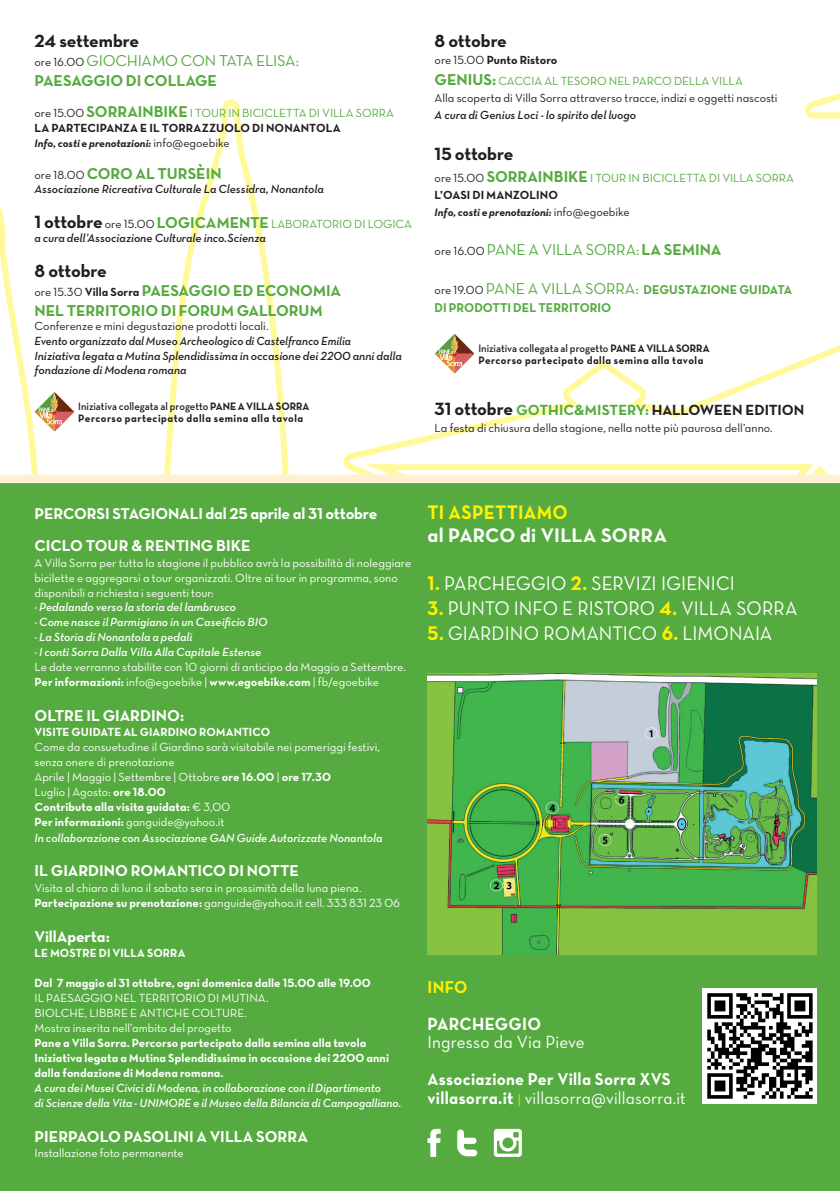
<style>
.page{position:relative;width:840px;height:1191px;background:#fff}
.page>*{position:absolute;margin:0;border:0;box-sizing:border-box;transform-origin:0 0}
.t1{font:20px "Neutra Text Book Alt";color:#fff;scale:.95 1}
.t2{font:20px "Neutra Text Bold Alt";letter-spacing:.015em;color:#fff}
.t3{font:20px "Neutra Text Bold Alt";letter-spacing:.01em;color:#fff101;scale:.95 1}
.t4{font:18px "Neutra Text Bold Alt";letter-spacing:-.015em;color:#231f20}
.t5{font:18px "Neutra Text Book Alt";letter-spacing:.01em;color:#fff;scale:.95 1}
.t6{font:18px "Neutra Text Bold Alt";letter-spacing:.015em;color:#fff;scale:.95 1}
.t7{font:17.6px "Neutra Text Book Alt";letter-spacing:.01em;color:#fff;scale:.95 1}
.t8{font:17.6px "Neutra Text Bold Alt";letter-spacing:.015em;color:#fff;scale:.95 1}
.t9{font:17.6px "Neutra Text Bold Alt";color:#fff101;scale:.95 1}
.t10{font:16px/33px "Neutra Text Bold Alt";letter-spacing:-.005em;color:#fff}
.t11{font:16px/19.6px "Neutra Text Bold Alt";letter-spacing:-.01em;color:#56ab40}
.t12{font:16px "Neutra Text Book Alt";letter-spacing:-.015em;color:#56ab40}
.t13{font:15px "Neutra Text Bold Alt";letter-spacing:-.005em;color:#231f20}
.t14{font:13px/18.2px "Neutra Text Bold Alt";color:#56ab40}
.t15{font:12px/15px "Neutra Text Book Alt";color:#fff}
.t16{font:12px/15px "Neutra Text Bold Alt";letter-spacing:.005em;color:#fff}
.t17{font:12px/14.8px "Neutra Text Demi Italic Alt";color:#fff}
.t18{font:12px/17px "Neutra Text Book Alt";color:#231f20}
.t19{font:12px/14.8px "Neutra Text Demi Italic Alt";color:#231f20;scale:.96 1}
.t20{font:12px "Neutra Text Book Alt";color:#56ab40}
.t21{font:12px "Neutra Text Demi Italic Alt";color:#231f20}
.t22{font:12px "Neutra Text Bold Alt";letter-spacing:.005em;color:#231f20}
.t23{font:600 11px "Neutra Text";color:#231f20;scale:.95 1}
.t24{font:11px "Neutra Text Bold Alt";letter-spacing:.05em;color:#231f20;scale:.95 1}
.t25{font:11px "Neutra Text Bold Italic Alt";color:#231f20}
.s1{font-size:12px;color:#231f20}
.s2{color:#231f20}
.s3{font-family:"Neutra Text Bold Alt";font-size:16px}
.s4{font-family:"Neutra Text Book Alt";font-size:12px}
.s5{font-family:"Neutra Text Book Alt";font-size:12px;color:#231f20}
.s6{font-family:"Neutra Text Bold Alt";font-size:18px;color:#231f20}
.s7{font-family:"Neutra Text Bold Alt";font-weight:400}
.s8{font-family:"Neutra Text Book Alt"}
.s9{font-family:"Neutra Text Bold Alt";font-size:16px;color:#56ab40}
.s10{color:#56ab40}
.s11{font-family:"Neutra Text Bold Alt"}
.s12{font-family:"Neutra Text Book Alt";font-size:16px}
.s13{font-size:18px}
.s14{font-family:"Neutra Text Bold Alt";color:#fff101}
.s15{font-family:"Neutra Text Light Alt";color:#fff101}
</style>
<div class="page">
<svg style="left:0;top:93px;width:839px;height:377px"></svg>
<div style="left:0;top:470px;width:839px;height:721px;background:#56ab40"></div>
<svg style="left:457px;top:1129px;width:20px;height:27px"></svg>
<svg style="left:427px;top:1128px;width:13px;height:28px"></svg>
<svg style="left:493px;top:1128px;width:28px;height:28px"></svg>
<img style="left:427px;top:673px;width:388px;height:281px">
<svg style="left:34px;top:392px;width:40px;height:40px"></svg>
<svg style="left:434px;top:334px;width:40px;height:39px"></svg>
<img style="left:702px;top:988px;width:113px;height:115px">
<h2 class="t4" style="left:34px;top:29px;width:106px">24 settembre</h2>
<h3 class="t12" style="left:34px;top:51px;width:266px"><span class="s1">ore 16.00</span> GIOCHIAMO CON TATA ELISA:</h3>
<h3 class="t11" style="left:34px;top:70px;width:184px">PAESAGGIO DI COLLAGE</h3>
<p class="t20" style="left:34px;top:106px;width:360px"><span class="s2">ore 15.00</span> <span class="s3">SORRAINBIKE</span> I TOUR IN BICICLETTA DI VILLA SORRA</p>
<p class="t22" style="left:34px;top:121px;width:307px">LA PARTECIPANZA E IL TORRAZZUOLO DI NONANTOLA</p>
<p class="t25" style="left:34px;top:136px;width:196px">Info, costi e prenotazioni: <span class="s4">info@egoebike</span></p>
<h3 class="t11" style="left:34px;top:163px;width:188px"><span class="s5">ore 18.00</span> CORO AL TURSÈIN</h3>
<p class="t21" style="left:34px;top:182px;width:290px">Associazione Ricreativa Culturale La Clessidra, Nonantola</p>
<p class="t20" style="left:34px;top:216px;width:379px"><span class="s6">1 ottobre</span> <span class="s2">ore 15.00</span> <span class="s3">LOGICAMENTE</span> LABORATORIO DI LOGICA</p>
<p class="t21" style="left:34px;top:231px;width:233px">a cura dell’Associazione Culturale inco.Scienza</p>
<h2 class="t4" style="left:34px;top:259px;width:74px">8 ottobre</h2>
<h3 class="t11" style="left:34px;top:280px;width:308px"><span class="s5">ore 15.30</span> <span class="s1">Villa Sorra</span> PAESAGGIO ED ECONOMIA<br>NEL TERRITORIO DI FORUM GALLORUM</h3>
<p class="t18" style="left:34px;top:317px;width:235px">Conferenze e mini degustazione prodotti locali.</p>
<p class="t19" style="left:34px;top:333px;width:384px">Evento organizzato dal Museo Archeologico di Castelfranco Emilia<br>Iniziativa legata a Mutina Splendidissima in occasione dei 2200 anni dalla fondazione di Modena romana</p>
<p class="t23" style="left:78px;top:400px;width:245px">Iniziativa collegata al progetto <span class="s7">PANE A VILLA SORRA</span></p>
<p class="t24" style="left:78px;top:411px;width:238px">Percorso partecipato dalla semina alla tavola</p>
<h2 class="t4" style="left:434px;top:29px;width:74px">8 ottobre</h2>
<p class="t22" style="left:434px;top:52px;width:124px"><span class="s8">ore 15.00</span> Punto Ristoro</p>
<p class="t18" style="left:434px;top:73px;width:344px"><span class="s9">GENIUS:</span> <span class="s10">CACCIA AL TESORO NEL PARCO DELLA VILLA<br></span>Alla scoperta di Villa Sorra attraverso tracce, indizi e oggetti nascosti</p>
<p class="t21" style="left:434px;top:108px;width:203px">A cura di Genius Loci - lo spirito del luogo</p>
<h2 class="t4" style="left:434px;top:143px;width:80px">15 ottobre</h2>
<p class="t20" style="left:434px;top:171px;width:360px"><span class="s2">ore 15.00</span> <span class="s3">SORRAINBIKE</span> I TOUR IN BICICLETTA DI VILLA SORRA</p>
<p class="t22" style="left:434px;top:188px;width:125px">L’OASI DI MANZOLINO</p>
<p class="t25" style="left:434px;top:205px;width:196px">Info, costi e prenotazioni: <span class="s4">info@egoebike</span></p>
<h3 class="t12" style="left:434px;top:240px;width:288px"><span class="s1">ore 16.00</span> PANE A VILLA SORRA:<span class="s11">LA SEMINA</span></h3>
<p class="t14" style="left:434px;top:280px;width:359px"><span class="s5">ore 19.00</span> <span class="s12">PANE A VILLA SORRA:</span> DEGUSTAZIONE GUIDATA<br>DI PRODOTTI DEL TERRITORIO</p>
<p class="t23" style="left:478px;top:341px;width:245px">Iniziativa collegata al progetto <span class="s7">PANE A VILLA SORRA</span></p>
<p class="t24" style="left:478px;top:353px;width:238px">Percorso partecipato dalla semina alla tavola</p>
<p class="t13" style="left:434px;top:400px;width:371px"><span class="s13">31 ottobre</span> <span class="s10">GOTHIC&amp;MISTERY:</span> HALLOWEEN EDITION</p>
<p class="t18" style="left:434px;top:419px;width:339px">La festa di chiusura della stagione, nella notte più paurosa dell’anno.</p>
<h3 class="t10" style="left:34px;top:496px;width:344px">PERCORSI STAGIONALI dal 25 aprile al 31 ottobre<br>CICLO TOUR &amp; RENTING BIKE</h3>
<p class="t15" style="left:34px;top:555px;width:378px">A Villa Sorra per tutta la stagione il pubblico avrà la possibilità di noleggiare bicilette e aggregarsi a tour organizzati. Oltre ai tour in programma, sono disponibili a richiesta i seguenti tour:</p>
<p class="t17" style="left:34px;top:599px;width:234px">· Pedalando verso la storia del lambrusco<br>· Come nasce il Parmigiano in un Caseificio BIO · La Storia di Nonantola a pedali<br>· I conti Sorra Dalla Villa Alla Capitale Estense</p>
<p class="t15" style="left:34px;top:659px;width:372px">Le date verranno stabilite con 10 giorni di anticipo da Maggio a Settembre.</p>
<p class="t16" style="left:34px;top:674px;width:346px">Per informazioni: <span class="s8">info@egoebike |</span> www.egoebike.com <span class="s8">| fb/egoebike</span></p>
<h3 class="t10" style="left:34px;top:698px;width:151px">OLTRE IL GIARDINO:</h3>
<p class="t16" style="left:34px;top:724px;width:237px">VISITE GUIDATE AL GIARDINO ROMANTICO</p>
<p class="t15" style="left:34px;top:739px;width:347px">Come da consuetudine il Giardino sarà visitabile nei pomeriggi festivi, senza onere di prenotazione<br>Aprile | Maggio | Settembre | Ottobre <span class="s11">ore 16.00</span> | <span class="s11">ore 17.30<br></span>Luglio | Agosto: <span class="s11">ore 18.00</span></p>
<p class="t16" style="left:34px;top:799px;width:197px">Contributo alla visita guidata: <span class="s8">€ 3,00</span></p>
<p class="t15" style="left:34px;top:814px;width:191px"><span class="s11">Per informazioni:</span> ganguide@yahoo.it</p>
<p class="t17" style="left:34px;top:829px;width:349px">In collaborazione con Associazione GAN Guide Autorizzate Nonantola</p>
<h3 class="t10" style="left:34px;top:854px;width:266px">IL GIARDINO ROMANTICO DI NOTTE</h3>
<p class="t15" style="left:34px;top:879px;width:367px">Visita al chiaro di luna il sabato sera in prossimità della luna piena.<br><span class="s11">Partecipazione su prenotazione:</span> ganguide@yahoo.it cell. 333 831 23 06</p>
<h3 class="t10" style="left:34px;top:919px;width:77px">VillAperta:</h3>
<p class="t16" style="left:34px;top:944px;width:152px">LE MOSTRE DI VILLA SORRA</p>
<p class="t16" style="left:34px;top:975px;width:337px">Dal 7 maggio al 31 ottobre, ogni domenica dalle 15.00 alle 19.00</p>
<p class="t15" style="left:34px;top:990px;width:235px">IL PAESAGGIO NEL TERRITORIO DI MUTINA.<br>BIOLCHE, LIBBRE E ANTICHE COLTURE.<br>Mostra inserita nell’ambito del progetto</p>
<p class="t16" style="left:34px;top:1035px;width:356px">Pane a Villa Sorra. Percorso partecipato dalla semina alla tavola<br>Iniziativa legata a Mutina Splendidissima in occasione dei 2200 anni dalla fondazione di Modena romana.</p>
<p class="t17" style="left:34px;top:1080px;width:368px">A cura dei Musei Civici di Modena, in collaborazione con il Dipartimento<br>di Scienze della Vita - UNIMORE e il Museo della Bilancia di Campogalliano.</p>
<h3 class="t10" style="left:34px;top:1119px;width:275px">PIERPAOLO PASOLINI A VILLA SORRA</h3>
<p class="t15" style="left:34px;top:1145px;width:150px">Installazione foto permanente</p>
<h1 class="t3" style="left:427px;top:500px;width:149px">TI ASPETTIAMO</h1>
<h1 class="t2" style="left:427px;top:522px;width:241px">al PARCO di VILLA SORRA</h1>
<h1 class="t1" style="left:427px;top:571px;width:325px"><span class="s14">1.</span> PARCHEGGIO <span class="s14">2.</span> SERVIZI IGIENICI</h1>
<h1 class="t1" style="left:427px;top:596px;width:391px"><span class="s14">3.</span> PUNTO INFO E RISTORO <span class="s14">4.</span> VILLA SORRA</h1>
<h1 class="t1" style="left:427px;top:621px;width:364px"><span class="s14">5.</span> GIARDINO ROMANTICO <span class="s14">6.</span> LIMONAIA</h1>
<h3 class="t9" style="left:427px;top:976px;width:44px">INFO</h3>
<h2 class="t6" style="left:427px;top:1012px;width:121px">PARCHEGGIO</h2>
<h2 class="t5" style="left:427px;top:1031px;width:167px">Ingresso da Via Pieve</h2>
<h3 class="t8" style="left:427px;top:1068px;width:257px">Associazione Per Villa Sorra XVS</h3>
<h3 class="t7" style="left:427px;top:1087px;width:273px"><span class="s11">villasorra.it</span> <span class="s15">I</span> villasorra@villasorra.it</h3>
</div>
